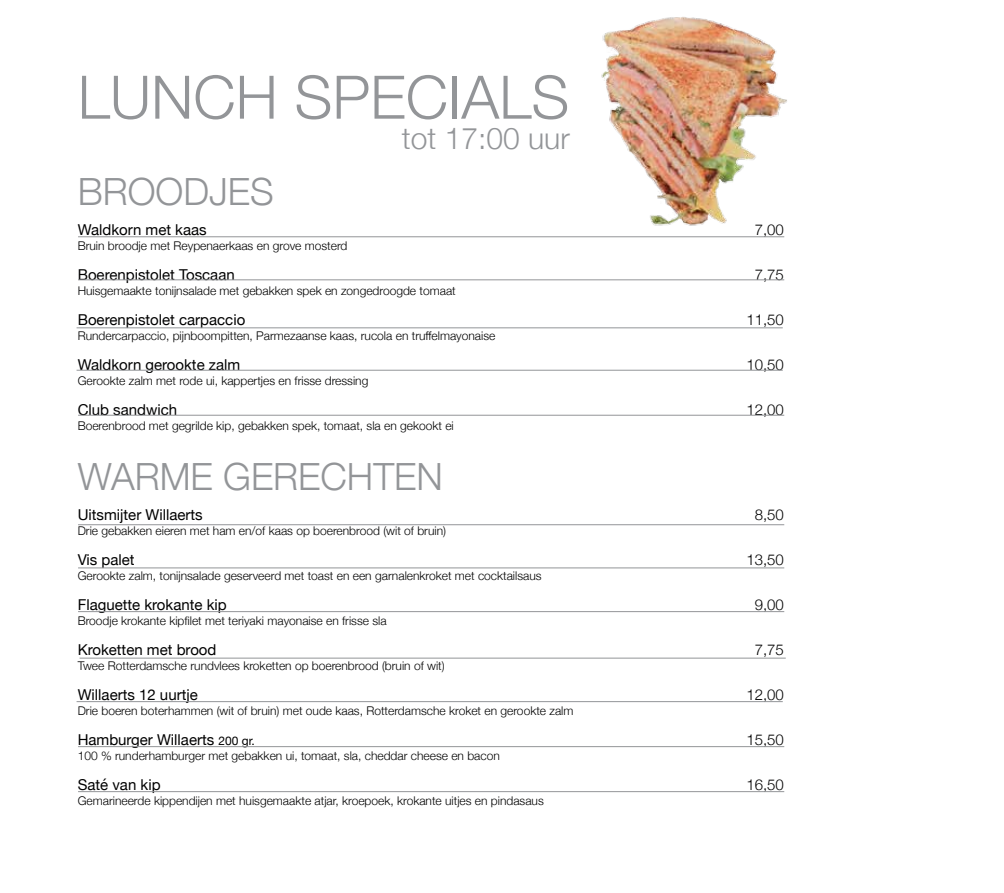
<style>
.page{position:relative;width:1004px;height:893px;background:#fff}
.page>*{position:absolute;margin:0;border:0;box-sizing:border-box;transform-origin:0 0}
.t1{font:300 60px "Helvetica Neue";color:#939598}
.t2{font:300 37.5px "Helvetica Neue";color:#939598}
.t3{font:300 30px "Helvetica Neue";color:#939598}
.t4{font:15px "Helvetica Neue";color:#000}
.t5{font:300 15px "Helvetica Neue";color:#000}
.t6{font:300 15px "Helvetica Neue";color:#020101}
.t7{font:300 12px "Helvetica Neue";color:#000}
.s1{font-size:12px}
</style>
<div class="page">
<img style="left:601px;top:17px;width:186px;height:209px">
<hr style="left:78px;top:279px;width:706px;height:1px;background:#939598">
<hr style="left:77px;top:327px;width:705px;height:1px;background:#939598">
<hr style="left:77px;top:370px;width:705px;height:1px;background:#939598">
<hr style="left:78px;top:415px;width:706px;height:1px;background:#939598">
<hr style="left:78px;top:524px;width:706px;height:1px;background:#939598">
<hr style="left:78px;top:567px;width:706px;height:1px;background:#939598">
<hr style="left:78px;top:611px;width:706px;height:1px;background:#939598">
<hr style="left:80px;top:658px;width:705px;height:1px;background:#939598">
<hr style="left:77px;top:701px;width:705px;height:1px;background:#939598">
<hr style="left:78px;top:746px;width:706px;height:1px;background:#939598">
<hr style="left:78px;top:791px;width:706px;height:1px;background:#939598">
<hr style="left:78px;top:236px;width:706px;height:1px;background:#939598">
<h1 class="t1" style="left:78px;top:61px;width:493px">LUNCH SPECIALS</h1>
<h3 class="t3" style="left:402px;top:120px;width:169px">tot 17:00 uur</h3>
<h2 class="t2" style="left:78px;top:168px;width:197px">BROODJES</h2>
<p class="t4" style="left:78px;top:220px;width:130px">Waldkorn met kaas</p>
<p class="t5" style="left:754px;top:220px;width:31px">7,00</p>
<p class="t7" style="left:78px;top:238px;width:271px">Bruin broodje met Reypenaerkaas en grove mosterd</p>
<p class="t4" style="left:78px;top:265px;width:158px">Boerenpistolet Toscaan</p>
<p class="t5" style="left:754px;top:265px;width:31px">7,75</p>
<p class="t7" style="left:78px;top:283px;width:379px">Huisgemaakte tonijnsalade met gebakken spek en zongedroogde tomaat</p>
<p class="t4" style="left:78px;top:310px;width:169px">Boerenpistolet carpaccio</p>
<p class="t5" style="left:746px;top:310px;width:39px">11,50</p>
<p class="t7" style="left:78px;top:328px;width:419px">Rundercarpaccio, pijnboompitten, Parmezaanse kaas, rucola en truffelmayonaise</p>
<p class="t4" style="left:78px;top:355px;width:164px">Waldkorn gerookte zalm</p>
<p class="t5" style="left:746px;top:355px;width:39px">10,50</p>
<p class="t7" style="left:78px;top:373px;width:292px">Gerookte zalm met rode ui, kappertjes en frisse dressing</p>
<p class="t4" style="left:78px;top:400px;width:101px">Club sandwich</p>
<p class="t5" style="left:746px;top:400px;width:39px">12,00</p>
<p class="t7" style="left:78px;top:418px;width:377px">Boerenbrood met gegrilde kip, gebakken spek, tomaat, sla en gekookt ei</p>
<h2 class="t2" style="left:78px;top:453px;width:366px">WARME GERECHTEN</h2>
<p class="t4" style="left:78px;top:505px;width:126px">Uitsmijter Willaerts</p>
<p class="t5" style="left:754px;top:505px;width:31px">8,50</p>
<p class="t7" style="left:78px;top:523px;width:370px">Drie gebakken eieren met ham en/of kaas op boerenbrood (wit of bruin)</p>
<p class="t4" style="left:78px;top:550px;width:58px">Vis palet</p>
<p class="t5" style="left:746px;top:550px;width:39px">13,50</p>
<p class="t7" style="left:78px;top:568px;width:465px">Gerookte zalm, tonijnsalade geserveerd met toast en een garnalenkroket met cocktailsaus</p>
<p class="t4" style="left:78px;top:595px;width:150px">Flaguette krokante kip</p>
<p class="t5" style="left:754px;top:595px;width:31px">9,00</p>
<p class="t7" style="left:78px;top:613px;width:310px">Broodje krokante kipfilet met teriyaki mayonaise en frisse sla</p>
<p class="t4" style="left:78px;top:640px;width:140px">Kroketten met brood</p>
<p class="t5" style="left:754px;top:640px;width:31px">7,75</p>
<p class="t7" style="left:78px;top:658px;width:368px">Twee Rotterdamsche rundvlees kroketten op boerenbrood (bruin of wit)</p>
<p class="t4" style="left:78px;top:685px;width:122px">Willaerts 12 uurtje</p>
<p class="t5" style="left:746px;top:685px;width:39px">12,00</p>
<p class="t7" style="left:78px;top:703px;width:497px">Drie boeren boterhammen (wit of bruin) met oude kaas, Rotterdamsche kroket en gerookte zalm</p>
<p class="t4" style="left:78px;top:730px;width:179px">Hamburger Willaerts <span class="s1">200 gr.</span></p>
<p class="t5" style="left:746px;top:730px;width:39px">15,50</p>
<p class="t7" style="left:78px;top:748px;width:423px">100 % runderhamburger met gebakken ui, tomaat, sla, cheddar cheese en bacon</p>
<p class="t4" style="left:78px;top:775px;width:84px">Saté van kip</p>
<p class="t6" style="left:746px;top:775px;width:39px">16,50</p>
<p class="t7" style="left:78px;top:793px;width:467px">Gemarineerde kippendijen met huisgemaakte atjar, kroepoek, krokante uitjes en pindasaus</p>
</div>
